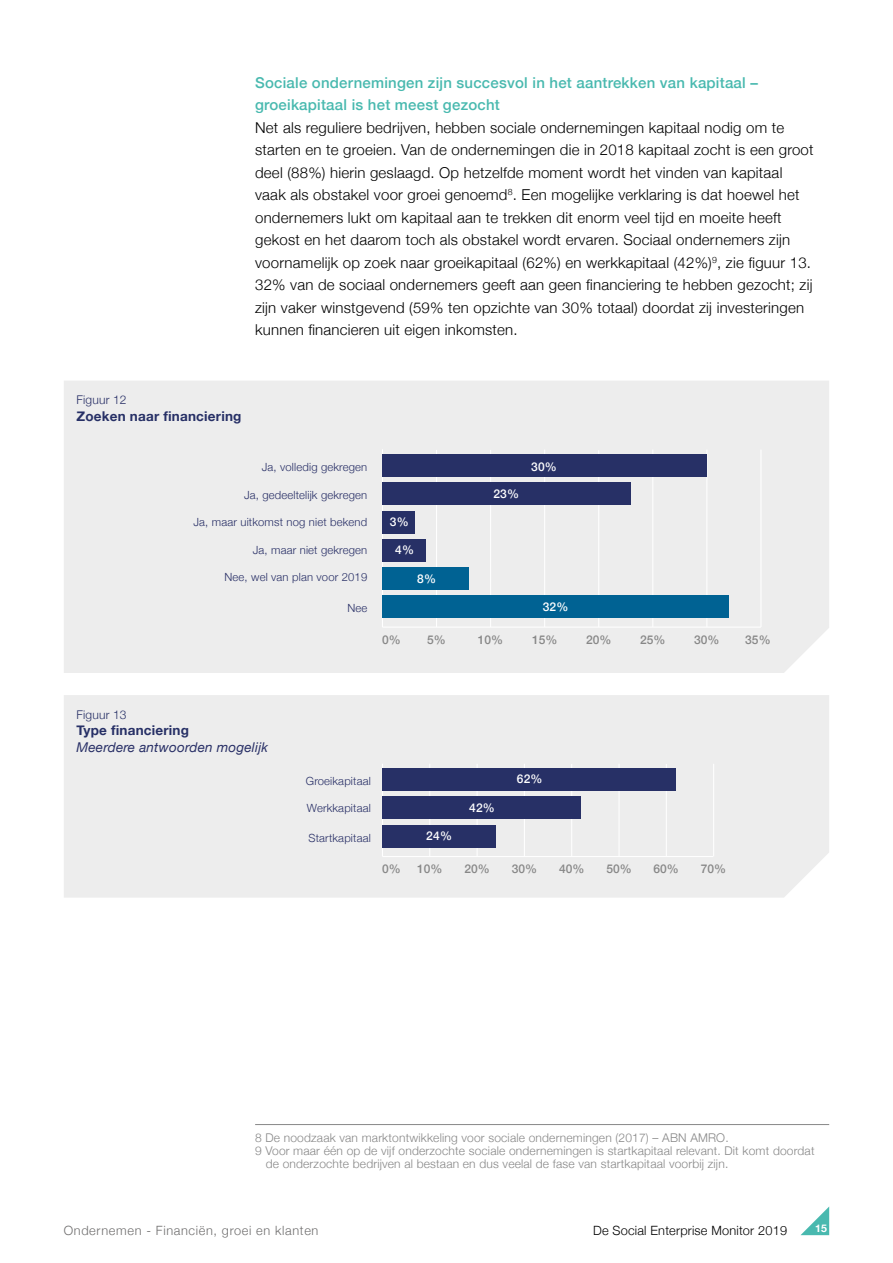
<style>
.page{position:relative;width:893px;height:1263px;background:#fff}
.page>*{position:absolute;margin:0;border:0;box-sizing:border-box;transform-origin:0 0}
.t1{font:300 15px/22.5px "Helvetica Neue";letter-spacing:.015em;color:#000}
.t2{font:500 15px/22.5px "Helvetica Neue";letter-spacing:.015em;color:#49b9af}
.t3{font:700 13.5px "Helvetica Neue";letter-spacing:.015em;color:#273066}
.t4{font:italic 13.5px "Helvetica Neue";letter-spacing:.015em;color:#282f66}
.t5{font:300 12.75px "Helvetica Neue";letter-spacing:.05em;color:#706f6f}
.t6{font:300 12.75px "Helvetica Neue";letter-spacing:.015em;color:#000}
.t7{font:300 12px "Helvetica Neue";letter-spacing:.015em;color:#878787}
.t8{font:500 12px "Helvetica Neue";color:#878787}
.t9{font:500 12px "Helvetica Neue";letter-spacing:.015em;color:#fff}
.t10{font:300 12px "Helvetica Neue";letter-spacing:.015em;color:#282f66}
.t11{font:300 12px "Helvetica Neue";letter-spacing:.015em;color:#273066}
.t12{font:300 11.25px "Helvetica Neue";letter-spacing:.015em;color:#282f66}
.t13{font:700 10.5px "Helvetica Neue";color:#fff}
</style>
<div class="page">
<svg style="left:801px;top:1207px;width:28px;height:28px"></svg>
<hr style="left:255px;top:1124px;width:574px;height:1px;background:#878787">
<div style="left:64px;top:381px;width:765px;height:292px;background:#ededed"></div>
<div style="left:64px;top:695px;width:765px;height:203px;background:#ededed"></div>
<hr style="left:382px;top:626px;width:379px;height:2px;background:#fff">
<hr style="left:382px;top:449px;width:1px;height:178px;background:#fff">
<hr style="left:436px;top:450px;width:1px;height:177px;background:#fff">
<hr style="left:490px;top:450px;width:1px;height:177px;background:#fff">
<hr style="left:544px;top:450px;width:1px;height:177px;background:#fff">
<hr style="left:598px;top:450px;width:1px;height:177px;background:#fff">
<hr style="left:652px;top:450px;width:1px;height:177px;background:#fff">
<hr style="left:706px;top:450px;width:1px;height:177px;background:#fff">
<hr style="left:760px;top:450px;width:1px;height:177px;background:#fff">
<div style="left:382px;top:454px;width:325px;height:23px;background:#273066"></div>
<div style="left:382px;top:483px;width:249px;height:22px;background:#273066"></div>
<div style="left:382px;top:511px;width:33px;height:22px;background:#273066"></div>
<div style="left:382px;top:539px;width:44px;height:23px;background:#273066"></div>
<div style="left:382px;top:567px;width:87px;height:23px;background:#006293"></div>
<div style="left:382px;top:595px;width:346px;height:23px;background:#006293"></div>
<hr style="left:382px;top:856px;width:331px;height:1px;background:#fff">
<hr style="left:382px;top:764px;width:1px;height:92px;background:#fff">
<hr style="left:429px;top:764px;width:1px;height:92px;background:#fff">
<hr style="left:477px;top:764px;width:1px;height:92px;background:#fff">
<hr style="left:524px;top:764px;width:1px;height:92px;background:#fff">
<hr style="left:571px;top:764px;width:1px;height:92px;background:#fff">
<hr style="left:618px;top:764px;width:2px;height:92px;background:#fff">
<hr style="left:666px;top:764px;width:1px;height:92px;background:#fff">
<hr style="left:713px;top:764px;width:1px;height:92px;background:#fff">
<div style="left:382px;top:768px;width:294px;height:23px;background:#273066"></div>
<div style="left:382px;top:796px;width:199px;height:23px;background:#273066"></div>
<div style="left:382px;top:825px;width:114px;height:22px;background:#273066"></div>
<p class="t2" style="left:255px;top:70px;width:504px">Sociale ondernemingen zijn succesvol in het aantrekken van kapitaal – groeikapitaal is het meest gezocht</p>
<p class="t1" style="left:255px;top:115px;width:560px">Net als reguliere bedrijven, hebben sociale ondernemingen kapitaal nodig om te starten en te groeien. Van de ondernemingen die in 2018 kapitaal zocht is een groot deel (88%) hierin geslaagd. Op hetzelfde moment wordt het vinden van kapitaal vaak als obstakel voor groei genoemd<sup>8</sup>. Een mogelijke verklaring is dat hoewel het ondernemers lukt om kapitaal aan te trekken dit enorm veel tijd en moeite heeft gekost en het daarom toch als obstakel wordt ervaren. Sociaal ondernemers zijn voornamelijk op zoek naar groeikapitaal (62%) en werkkapitaal (42%)<sup>9</sup>, zie figuur 13.<br>32% van de sociaal ondernemers geeft aan geen financiering te hebben gezocht; zij zijn vaker winstgevend (59% ten opzichte van 30% totaal) doordat zij investeringen kunnen financieren uit eigen inkomsten.</p>
<p class="t10" style="left:77px;top:390px;width:52px">Figuur 12</p>
<p class="t3" style="left:77px;top:405px;width:166px">Zoeken naar financiering</p>
<p class="t12" style="left:262px;top:458px;width:107px">Ja, volledig gekregen</p>
<p class="t12" style="left:244px;top:485px;width:125px">Ja, gedeeltelijk gekregen</p>
<p class="t12" style="left:193px;top:513px;width:175px">Ja, maar uitkomst nog niet bekend</p>
<p class="t12" style="left:253px;top:541px;width:116px">Ja, maar niet gekregen</p>
<p class="t12" style="left:224px;top:568px;width:144px">Nee, wel van plan voor 2019</p>
<p class="t12" style="left:347px;top:599px;width:21px">Nee</p>
<p class="t9" style="left:390px;top:512px;width:20px">3%</p>
<p class="t9" style="left:395px;top:540px;width:20px">4%</p>
<p class="t9" style="left:417px;top:569px;width:20px">8%</p>
<p class="t9" style="left:493px;top:484px;width:27px">23%</p>
<p class="t9" style="left:531px;top:457px;width:27px">30%</p>
<p class="t9" style="left:543px;top:597px;width:27px">32%</p>
<p class="t8" style="left:382px;top:630px;width:20px">0%</p>
<p class="t8" style="left:427px;top:630px;width:20px">5%</p>
<p class="t8" style="left:478px;top:630px;width:27px">10%</p>
<p class="t8" style="left:532px;top:630px;width:27px">15%</p>
<p class="t8" style="left:586px;top:630px;width:27px">20%</p>
<p class="t8" style="left:640px;top:630px;width:27px">25%</p>
<p class="t8" style="left:694px;top:630px;width:27px">30%</p>
<p class="t8" style="left:745px;top:630px;width:27px">35%</p>
<p class="t11" style="left:77px;top:705px;width:52px">Figuur 13</p>
<p class="t3" style="left:77px;top:720px;width:114px">Type financiering</p>
<p class="t4" style="left:77px;top:737px;width:193px">Meerdere antwoorden mogelijk</p>
<p class="t12" style="left:306px;top:772px;width:66px">Groeikapitaal</p>
<p class="t12" style="left:307px;top:799px;width:65px">Werkkapitaal</p>
<p class="t12" style="left:309px;top:829px;width:64px">Startkapitaal</p>
<p class="t9" style="left:426px;top:826px;width:27px">24%</p>
<p class="t9" style="left:469px;top:798px;width:27px">42%</p>
<p class="t9" style="left:517px;top:769px;width:27px">62%</p>
<p class="t8" style="left:382px;top:859px;width:20px">0%</p>
<p class="t8" style="left:417px;top:859px;width:27px">10%</p>
<p class="t8" style="left:464px;top:859px;width:27px">20%</p>
<p class="t8" style="left:512px;top:859px;width:27px">30%</p>
<p class="t8" style="left:559px;top:859px;width:27px">40%</p>
<p class="t8" style="left:606px;top:859px;width:27px">50%</p>
<p class="t8" style="left:654px;top:859px;width:27px">60%</p>
<p class="t8" style="left:701px;top:859px;width:27px">70%</p>
<p class="t7" style="left:255px;top:1128px;width:475px">8 De noodzaak van marktontwikkeling voor sociale ondernemingen (2017) – ABN AMRO.</p>
<p class="t7" style="left:255px;top:1141px;width:561px">9 Voor maar één op de vijf onderzochte sociale ondernemingen is startkapitaal relevant. Dit komt doordat</p>
<p class="t7" style="left:266px;top:1154px;width:464px">de onderzochte bedrijven al bestaan en dus veelal de fase van startkapitaal voorbij zijn.</p>
<p class="t5" style="left:64px;top:1220px;width:256px">Ondernemen - Financiën, groei en klanten</p>
<p class="t6" style="left:593px;top:1220px;width:195px">De Social Enterprise Monitor 2019</p>
<p class="t13" style="left:815px;top:1220px;width:13px">15</p>
</div>
